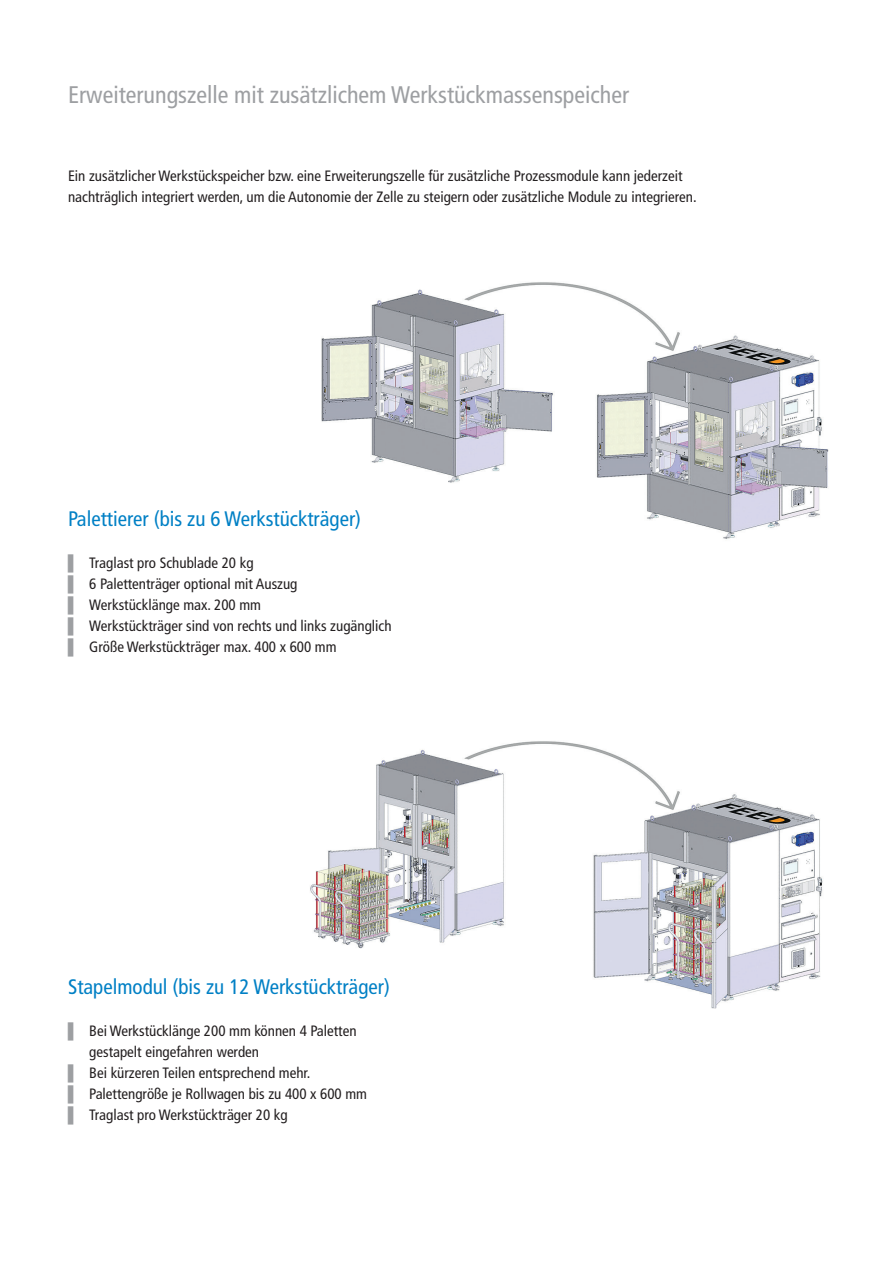
<style>
.page{position:relative;width:893px;height:1263px;background:#fff}
.page>*{position:absolute;margin:0;border:0;box-sizing:border-box;transform-origin:0 0}
.t1{font:condensed 24px "Frutiger LT Pro";color:#9d9fa2}
.t2{font:condensed 21px "Frutiger LT Pro";color:#0080c5}
.t3{font:condensed 15px/21px "Frutiger LT Pro";color:#231f20}
.s1{font-family:"Arial";font-stretch:normal;color:#9d9fa2}
</style>
<div class="page">
<img style="left:310px;top:741px;width:513px;height:268px">
<img style="left:321px;top:282px;width:508px;height:257px">
<h1 class="t1" style="left:68px;top:81px;width:563px">Erweiterungszelle mit zusätzlichem Werkstückmassenspeicher</h1>
<p class="t3" style="left:68px;top:166px;width:630px">Ein zusätzlicher Werkstückspeicher bzw. eine Erweiterungszelle für zusätzliche Prozessmodule kann jederzeit nachträglich integriert werden, um die Autonomie der Zelle zu steigern oder zusätzliche Module zu integrieren.</p>
<h2 class="t2" style="left:68px;top:506px;width:295px">Palettierer (bis zu 6 Werkstückträger)</h2>
<p class="t3" style="left:68px;top:552px;width:325px"><span class="s1">▌</span> Traglast pro Schublade 20 kg<br><span class="s1">▌</span> 6 Palettenträger optional mit Auszug<br><span class="s1">▌</span> Werkstücklänge max. 200 mm<br><span class="s1">▌</span> Werkstückträger sind von rechts und links zugänglich <span class="s1">▌</span> Größe Werkstückträger max. 400 x 600 mm</p>
<h2 class="t2" style="left:68px;top:974px;width:323px">Stapelmodul (bis zu 12 Werkstückträger)</h2>
<p class="t3" style="left:68px;top:1020px;width:290px"><span class="s1">▌</span> Bei Werkstücklänge 200 mm können 4 Paletten</p>
<p class="t3" style="left:89px;top:1041px;width:171px">gestapelt eingefahren werden</p>
<p class="t3" style="left:68px;top:1062px;width:244px"><span class="s1">▌</span> Bei kürzeren Teilen entsprechend mehr.</p>
<p class="t3" style="left:68px;top:1083px;width:301px"><span class="s1">▌</span> Palettengröße je Rollwagen bis zu 400 x 600 mm</p>
<p class="t3" style="left:68px;top:1104px;width:221px"><span class="s1">▌</span> Traglast pro Werkstückträger 20 kg</p>
</div>
